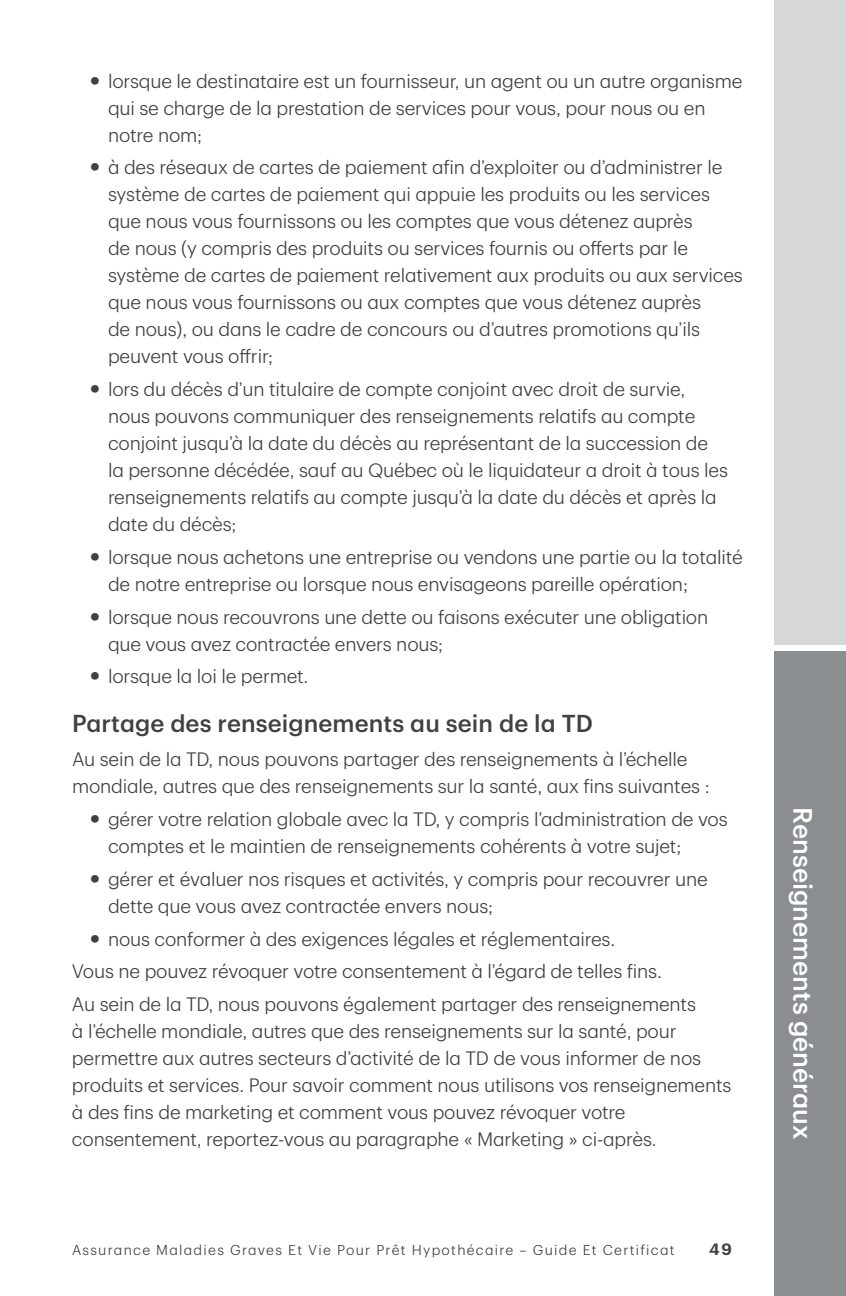
<style>
.page{position:relative;width:846px;height:1296px;background:#fff}
.page>*{position:absolute;margin:0;border:0;box-sizing:border-box;transform-origin:0 0}
.t1{font:500 26px "TD Graphik";color:#fff}
.t2{font:500 24px "TD Graphik";letter-spacing:.005em;color:#414042}
.t3{font:300 19px/27px "TD Graphik";letter-spacing:-.01em;color:#414042}
.t4{font:600 16px "TD Graphik";color:#414042}
.t5{font:300 14px "TD Graphik";letter-spacing:.09em;color:#414042}
.s1{font-weight:500;font-size:30px}
</style>
<div class="page">
<div style="left:774px;top:648px;width:72px;height:648px;background:#8b8e90"></div>
<div style="left:774px;top:0;width:72px;height:648px;background:#d5d7d8"></div>
<div style="left:774px;top:645px;width:72px;height:6px;background:#fff"></div>
<p class="t3" style="left:108px;top:66px;width:636px;text-indent:-18px"><span class="s1">•</span> lorsque le destinataire est un fournisseur, un agent ou un autre organisme qui se charge de la prestation de services pour vous, pour nous ou en notre nom;</p>
<p class="t3" style="left:108px;top:152px;width:636px;text-indent:-18px"><span class="s1">•</span> à des réseaux de cartes de paiement afin d’exploiter ou d’administrer le système de cartes de paiement qui appuie les produits ou les services que nous vous fournissons ou les comptes que vous détenez auprès<br>de nous (y compris des produits ou services fournis ou offerts par le système de cartes de paiement relativement aux produits ou aux services que nous vous fournissons ou aux comptes que vous détenez auprès<br>de nous), ou dans le cadre de concours ou d’autres promotions qu’ils peuvent vous offrir;</p>
<p class="t3" style="left:108px;top:374px;width:622px;text-indent:-18px"><span class="s1">•</span> lors du décès d’un titulaire de compte conjoint avec droit de survie, nous pouvons communiquer des renseignements relatifs au compte conjoint jusqu’à la date du décès au représentant de la succession de la personne décédée, sauf au Québec où le liquidateur a droit à tous les renseignements relatifs au compte jusqu’à la date du décès et après la date du décès;</p>
<p class="t3" style="left:108px;top:542px;width:636px;text-indent:-18px"><span class="s1">•</span> lorsque nous achetons une entreprise ou vendons une partie ou la totalité de notre entreprise ou lorsque nous envisageons pareille opération;</p>
<p class="t3" style="left:108px;top:602px;width:602px;text-indent:-18px"><span class="s1">•</span> lorsque nous recouvrons une dette ou faisons exécuter une obligation que vous avez contractée envers nous;</p>
<p class="t3" style="left:90px;top:661px;width:220px"><span class="s1">•</span> lorsque la loi le permet.</p>
<p class="t2" style="left:72px;top:705px;width:523px">Partage des renseignements au sein de la TD</p>
<p class="t3" style="left:72px;top:744px;width:639px">Au sein de la TD, nous pouvons partager des renseignements à l’échelle mondiale, autres que des renseignements sur la santé, aux fins suivantes :</p>
<p class="t3" style="left:108px;top:804px;width:621px;text-indent:-18px"><span class="s1">•</span> gérer votre relation globale avec la TD, y compris l’administration de vos comptes et le maintien de renseignements cohérents à votre sujet;</p>
<p class="t3" style="left:108px;top:864px;width:601px;text-indent:-18px"><span class="s1">•</span> gérer et évaluer nos risques et activités, y compris pour recouvrer une dette que vous avez contractée envers nous;</p>
<p class="t3" style="left:72px;top:921px;width:626px;line-height:32.8px;text-indent:18px"><span class="s1">•</span> nous conformer à des exigences légales et réglementaires.<br>Vous ne pouvez révoquer votre consentement à l’égard de telles fins.<br>Au sein de la TD, nous pouvons également partager des renseignements</p>
<p class="t3" style="left:72px;top:1016px;width:661px">à l’échelle mondiale, autres que des renseignements sur la santé, pour permettre aux autres secteurs d’activité de la TD de vous informer de nos produits et services. Pour savoir comment nous utilisons vos renseignements à des fins de marketing et comment vous pouvez révoquer votre consentement, reportez-vous au paragraphe « Marketing » ci-après.</p>
<p class="t5" style="left:72px;top:1240px;width:604px">Assurance Maladies Graves Et Vie Pour Prêt Hypothécaire – Guide Et Certificat</p>
<p class="t4" style="left:709px;top:1237px;width:24px">49</p>
<h1 class="t1" style="left:823px;top:807px;width:334px;rotate:90deg">Renseignements généraux</h1>
</div>
